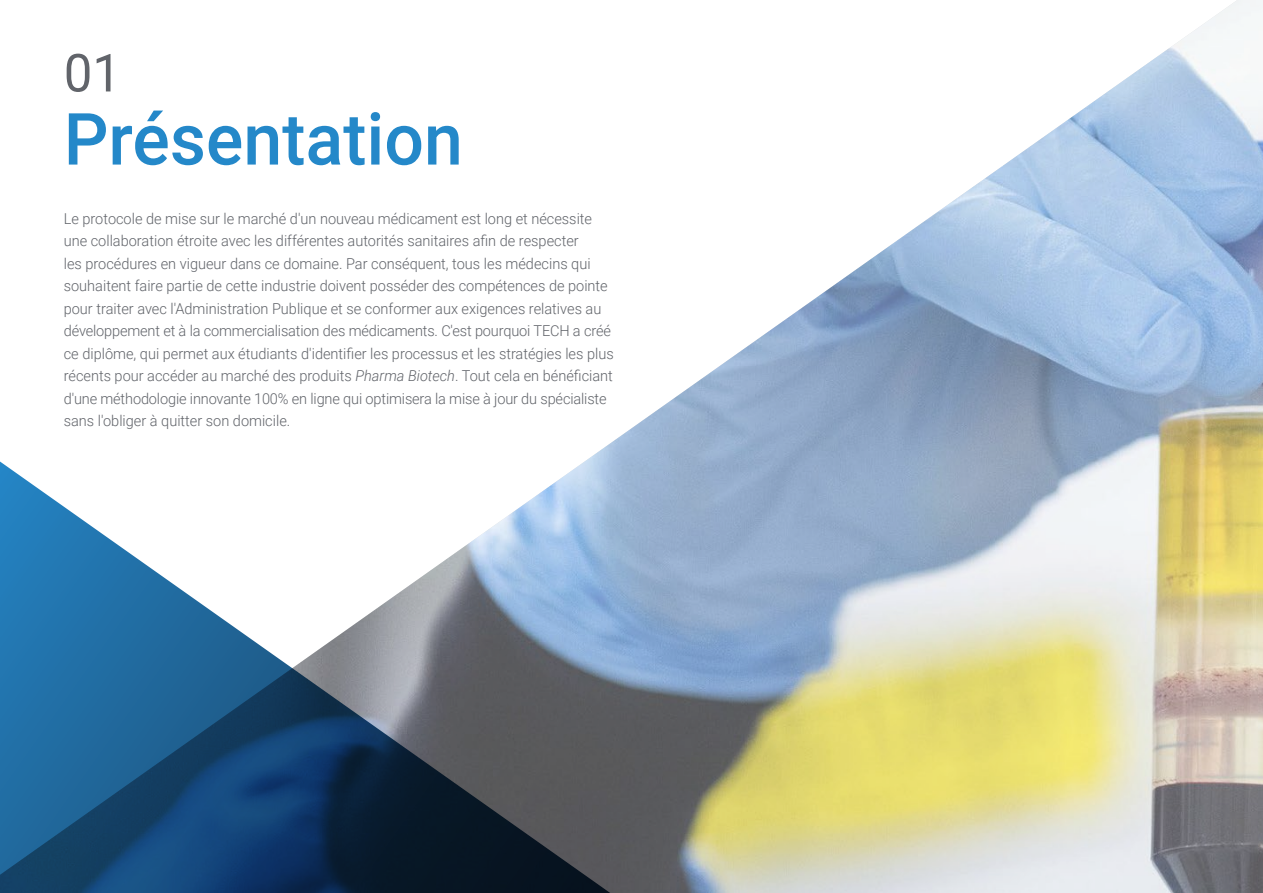
<style>
.page{position:relative;width:1263px;height:893px;background:#fff}
.page>*{position:absolute;margin:0;border:0;box-sizing:border-box;transform-origin:0 0}
.t1{font:500 72px "Roboto";color:#2488c9}
.t2{font:52.5px "Roboto";color:#61646a}
.t3{font:300 15px/22.5px "Roboto";color:#61646a}
.s1{font-style:italic}
</style>
<div class="page">
<img style="left:607px;top:0;width:656px;height:893px">
<svg style="left:0;top:446px;width:640px;height:447px"></svg>
<h2 class="t2" style="left:64px;top:36px;width:59px">01</h2>
<h1 class="t1" style="left:64px;top:89px;width:401px">Présentation</h1>
<p class="t3" style="left:64px;top:207px;width:551px">Le protocole de mise sur le marché d'un nouveau médicament est long et nécessite une collaboration étroite avec les différentes autorités sanitaires afin de respecter<br>les procédures en vigueur dans ce domaine. Par conséquent, tous les médecins qui souhaitent faire partie de cette industrie doivent posséder des compétences de pointe pour traiter avec l'Administration Publique et se conformer aux exigences relatives au développement et à la commercialisation des médicaments. C'est pourquoi TECH a créé ce diplôme, qui permet aux étudiants d'identifier les processus et les stratégies les plus récents pour accéder au marché des produits <span class="s1">Pharma Biotech</span>. Tout cela en bénéficiant d'une méthodologie innovante 100% en ligne qui optimisera la mise à jour du spécialiste sans l'obliger à quitter son domicile.</p>
</div>
